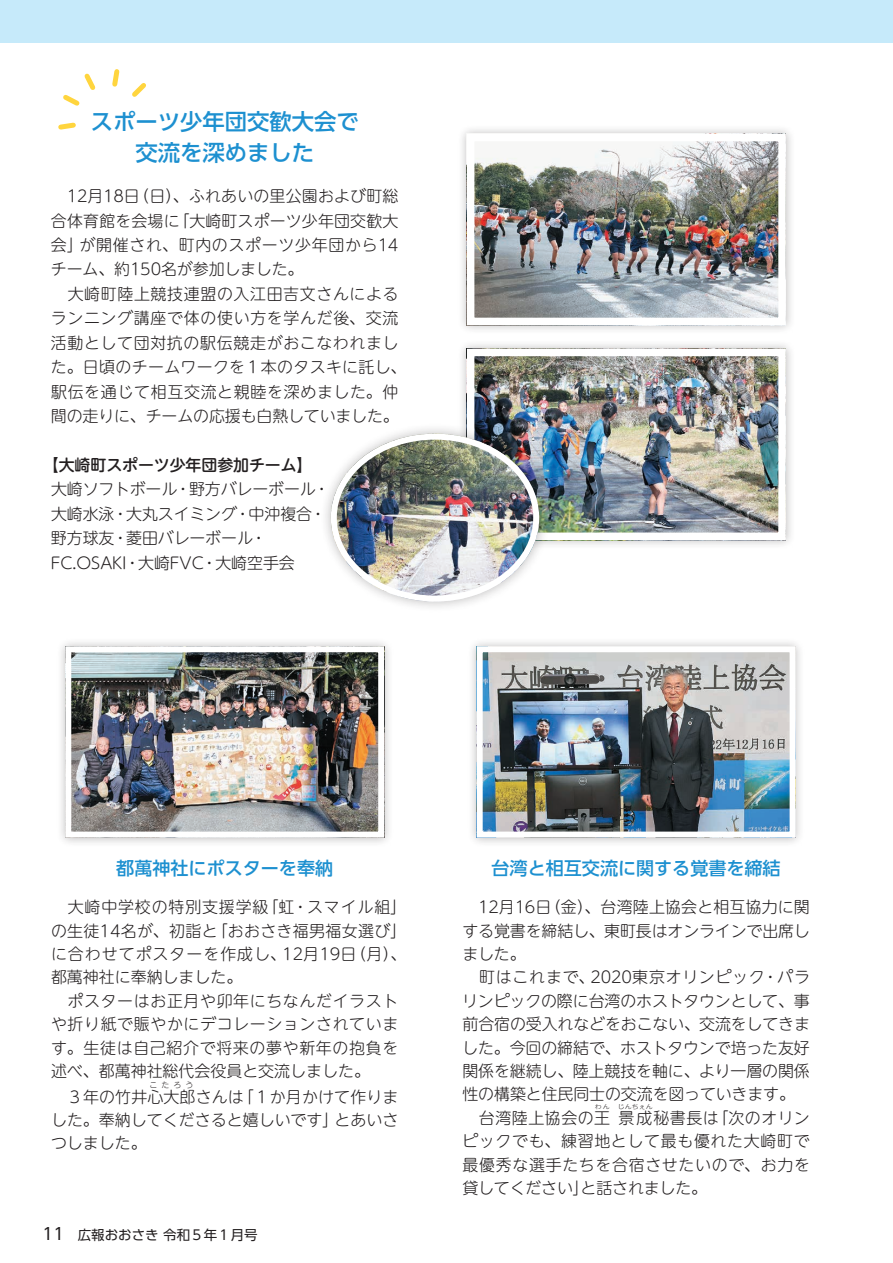
<style>
.page{position:relative;width:893px;height:1263px;background:#fff}
.page>*{position:absolute;margin:0;border:0;box-sizing:border-box;transform-origin:0 0}
.t1{font:500 22.35px/32px "UD Shin Go Pr 6";color:#1d90d0;text-align:center}
.t2{font:500 18px "UD Shin Go Pr 6";color:#1d90d0}
.t3{font:16.5px "UD Shin Go Pr 6";color:#231f20}
.t4{font:300 15.9px/23.4px "UD Shin M Go Pr 6";letter-spacing:.01em;color:#231f20}
.t5{font:300 15.9px/24.5px "UD Shin M Go Pr 6";letter-spacing:.04em;color:#231f20}
.t6{font:300 15.9px/24.5px "UD Shin M Go Pr 6";letter-spacing:.045em;color:#231f20}
.t7{font:300 15.9px "UD Shin M Go Pr 6";letter-spacing:-.01em;color:#231f20}
.t8{font:300 15.9px/23.4px "UD Shin M Go Pr 6";letter-spacing:.055em;color:#231f20}
.t9{font:500 15.9px "UD Shin M Go Pr 6";letter-spacing:-.005em;color:#231f20}
.t10{font:13.5px "UD Shin Go Pr 6";color:#231f20}
.t11{font:300 7.95px "UD Shin M Go Pr 6";color:#231f20}
.t12{font:300 6.15px "UD Shin M Go Pr 6";letter-spacing:.015em;color:#231f20;scale:1.11 1}
</style>
<div class="page">
<div style="left:0;top:0;width:893px;height:43px;background:#c6eafa"></div>
<div style="left:467px;top:637px;width:338px;height:210px;background:#231f20;opacity:.3"></div>
<img style="left:484px;top:653px;width:305px;height:177px">
<div style="left:477px;top:646px;width:319px;height:191px;border:6px solid #fff"></div>
<div style="left:56px;top:637px;width:338px;height:210px;background:#231f20;opacity:.3"></div>
<img style="left:72px;top:653px;width:305px;height:177px">
<div style="left:65px;top:646px;width:319px;height:191px;border:6px solid #fff"></div>
<div style="left:457px;top:124px;width:338px;height:211px;background:#231f20;opacity:.3"></div>
<img style="left:476px;top:143px;width:301px;height:173px">
<div style="left:467px;top:134px;width:319px;height:191px;border:8px solid #fff"></div>
<svg style="left:58px;top:69px;width:88px;height:61px"></svg>
<div style="left:457px;top:339px;width:338px;height:210px;background:#231f20;opacity:.3"></div>
<img style="left:476px;top:358px;width:301px;height:173px">
<div style="left:467px;top:349px;width:319px;height:191px;border:8px solid #fff"></div>
<div style="left:320px;top:422px;width:230px;height:191px;background:#231f20;opacity:.3"></div>
<img style="left:331px;top:434px;width:208px;height:168px">
<div style="left:331px;top:434px;width:208px;height:168px;border:6px solid #fff;border-radius:50%"></div>
<h1 class="t1" style="left:91px;top:104px;width:269px">スポーツ少年団交歓大会で交流を深めました</h1>
<p class="t4" style="left:134px;top:183px;width:266px">（日）、ふれあいの里公園および町総</p>
<p class="t4" style="left:51px;top:183px;width:90px">　12月18日</p>
<p class="t4" style="left:173px;top:208px;width:227px">「大崎町スポーツ少年団交歓大</p>
<p class="t6" style="left:80px;top:207px;width:320px;text-indent:-29px">合体育館を会場に<br>が開催され、町内のスポーツ少年団から14</p>
<p class="t5" style="left:51px;top:232px;width:357px">会」<br>チーム、約150名が参加しました。<br>　大崎町陸上競技連盟の入江田吉文さんによるランニング講座で体の使い方を学んだ後、交流活動として団対抗の駅伝競走がおこなわれました。日頃のチームワークを１本のタスキに託し、駅伝を通じて相互交流と親睦を深めました。仲間の走りに、チームの応援も白熱していました。</p>
<p class="t9" style="left:43px;top:452px;width:271px">【大崎町スポーツ少年団参加チーム【</p>
<p class="t4" style="left:51px;top:476px;width:280px;line-height:24.5px">大崎ソフトボール・野方バレーボール・大崎水泳・大丸スイミング・中沖複合・野方球友・菱田バレーボール・<br>FC.OSAKI・大崎FVC・大崎空手会</p>
<p class="t2" style="left:116px;top:854px;width:218px">都萬神社にポスターを奉納</p>
<p class="t4" style="left:262px;top:895px;width:145px">「虹・スマイル組「</p>
<p class="t8" style="left:212px;top:895px;width:196px;text-indent:-161px">　大崎中学校の特別支援学級<br>「おおさき福男福女選び「</p>
<p class="t4" style="left:51px;top:918px;width:168px">の生徒14名が、初詣と</p>
<p class="t5" style="left:51px;top:941px;width:349px;line-height:23.4px">に合わせてポスターを作成し、<br>都萬神社に奉納しました。<br>　ポスターはお正月や卯年にちなんだイラストや折り紙で賑やかにデコレーションされています。生徒は自己紹介で将来の夢や新年の抱負を述べ、都萬神社総代会役員と交流しました。</p>
<p class="t4" style="left:51px;top:1084px;width:194px">　３年の竹井心大郎さんは</p>
<p class="t4" style="left:351px;top:941px;width:57px">（月、(</p>
<p class="t4" style="left:282px;top:941px;width:76px">12月19日</p>
<p class="t11" style="left:149px;top:1078px;width:46px">こたろう</p>
<p class="t4" style="left:238px;top:1084px;width:162px;text-align:right">「１か月かけて作りまとあいさ</p>
<p class="t4" style="left:51px;top:1107px;width:289px">した。奉納してくださると嬉しいです」つしました。</p>
<p class="t3" style="left:43px;top:1220px;width:23px">11</p>
<p class="t10" style="left:78px;top:1224px;width:181px">広報おおさき令和５年１月号</p>
<p class="t2" style="left:492px;top:854px;width:291px">台湾と相互交流に関する覚書を締結</p>
<p class="t4" style="left:545px;top:895px;width:266px">（金）、台湾陸上協会と相互協力に関</p>
<p class="t4" style="left:462px;top:895px;width:90px">　12月16日</p>
<p class="t7" style="left:462px;top:918px;width:349px">する覚書を締結し、東町長はオンラインで出席し</p>
<p class="t4" style="left:462px;top:941px;width:65px">ました。</p>
<p class="t5" style="left:590px;top:964px;width:221px">2020東京オリンピック・パラ</p>
<p class="t4" style="left:462px;top:965px;width:349px">　町はこれまで、<br>リンピックの際に台湾のホストタウンとして、事前合宿の受入れなどをおこない、交流をしてきました。今回の締結で、ホストタウンで培った友好関係を継続し、陸上競技を軸に、より一層の関係性の構築と住民同士の交流を図っていきます。　台湾陸上協会の王</p>
<p class="t12" style="left:618px;top:1101px;width:33px">じんちぇん</p>
<p class="t12" style="left:595px;top:1101px;width:15px">わん</p>
<p class="t4" style="left:713px;top:1105px;width:99px">「次のオリン</p>
<p class="t6" style="left:462px;top:1128px;width:349px">ピックでも、練習地として最も優れた大崎町で</p>
<p class="t5" style="left:462px;top:1151px;width:349px">最優秀な選手たちを合宿させたいので、お力を</p>
<p class="t7" style="left:581px;top:1175px;width:128px">と話されました。</p>
<p class="t4" style="left:618px;top:1105px;width:102px">景成秘書長は</p>
<p class="t7" style="left:462px;top:1175px;width:128px">貸してください」</p>
</div>
